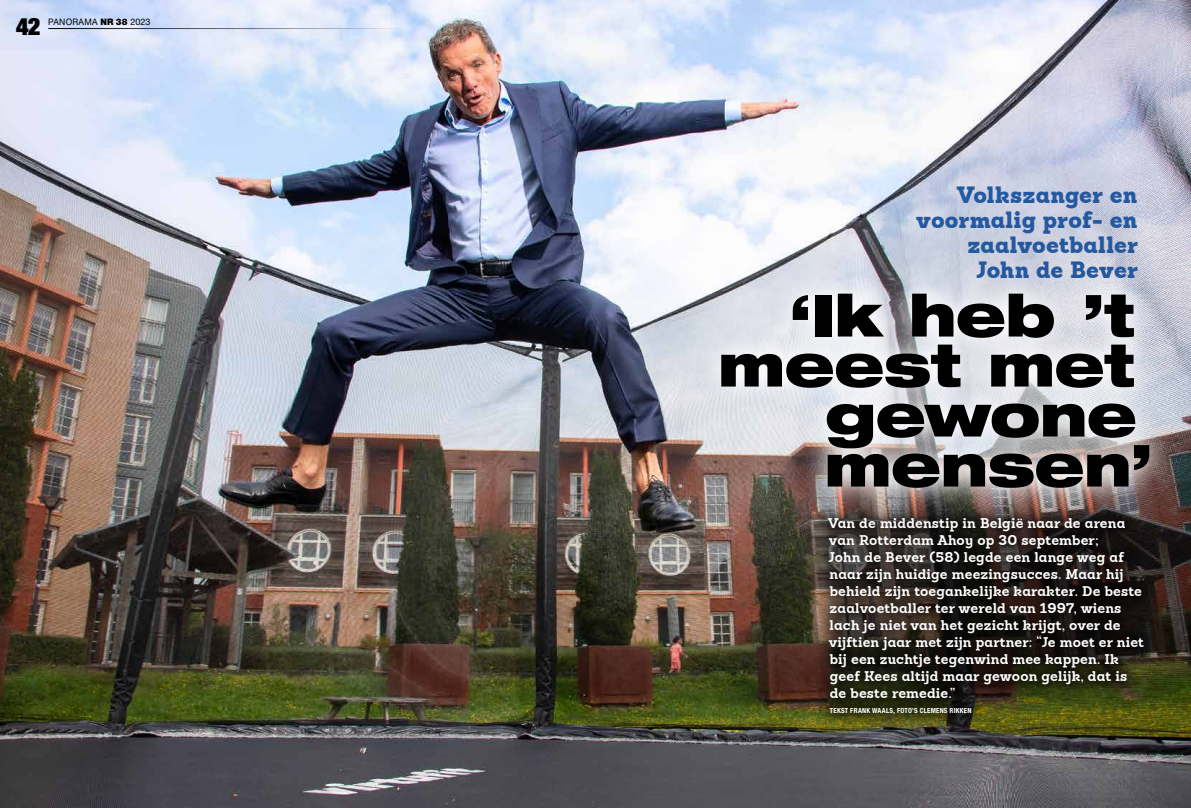
<style>
.page{position:relative;width:1191px;height:808px;background:#fff}
.page>*{position:absolute;margin:0;border:0;box-sizing:border-box;transform-origin:0 0}
.t1{font:900 expanded 58px "Helvetica Neue LT Std";letter-spacing:-.015em;color:#000}
.t2{font:900 condensed 24px "Helvetica Neue LT Std";color:#000}
.t3{font:900 23px/25px "Sanchez W03";letter-spacing:.005em;color:#2459a0;text-align:right}
.t4{font:700 14px/17px "Sanchez W03";letter-spacing:.01em;color:#fff}
.t5{font:9px "Helvetica Neue LT Std";letter-spacing:.03em;color:#000;scale:.95 1}
.t6{font:700 condensed 7px "Helvetica Neue LT Std";letter-spacing:.03em;color:#fff}
.s1{font-weight:900}
</style>
<div class="page">
<img style="left:0;top:0;width:1191px;height:808px">
<div style="left:813px;top:503px;width:345px;height:225px;background:#000;opacity:.8"></div>
<svg style="left:696px;top:269px;width:477px;height:243px"></svg>
<hr style="left:48px;top:28px;width:357px;height:1px;background:#000">
<h2 class="t2" style="left:16px;top:11px;width:26px">42</h2>
<p class="t5" style="left:48px;top:16px;width:109px">PANORAMA <span class="s1">NR 38</span> 2023</p>
<h3 class="t3" style="left:916px;top:182px;width:223px">Volkszanger en voormalig prof- en zaalvoetballer<br>John de Bever</h3>
<h1 class="t1" style="left:788px;top:278px;width:348px">‘Ik heb ’t</h1>
<h1 class="t1" style="left:718px;top:328px;width:419px">meest met</h1>
<h1 class="t1" style="left:825px;top:378px;width:314px">gewone</h1>
<h1 class="t1" style="left:824px;top:428px;width:331px">mensen’</h1>
<p class="t4" style="left:828px;top:515px;width:317px">Van de middenstip in België naar de arena van Rotterdam Ahoy op 30 september;<br>John de Bever (58) legde een lange weg af naar zijn huidige meezingsucces. Maar hij behield zijn toegankelijke karakter. De beste zaalvoetballer ter wereld van 1997, wiens lach je niet van het gezicht krijgt, over de vijftien jaar met zijn partner: “Je moet er niet bij een zuchtje tegenwind mee kappen. Ik geef Kees altijd maar gewoon gelijk, dat is de beste remedie.”</p>
<p class="t6" style="left:830px;top:706px;width:143px">TEKST FRANK WAALS, FOTO’S CLEMENS RIKKEN</p>
</div>
